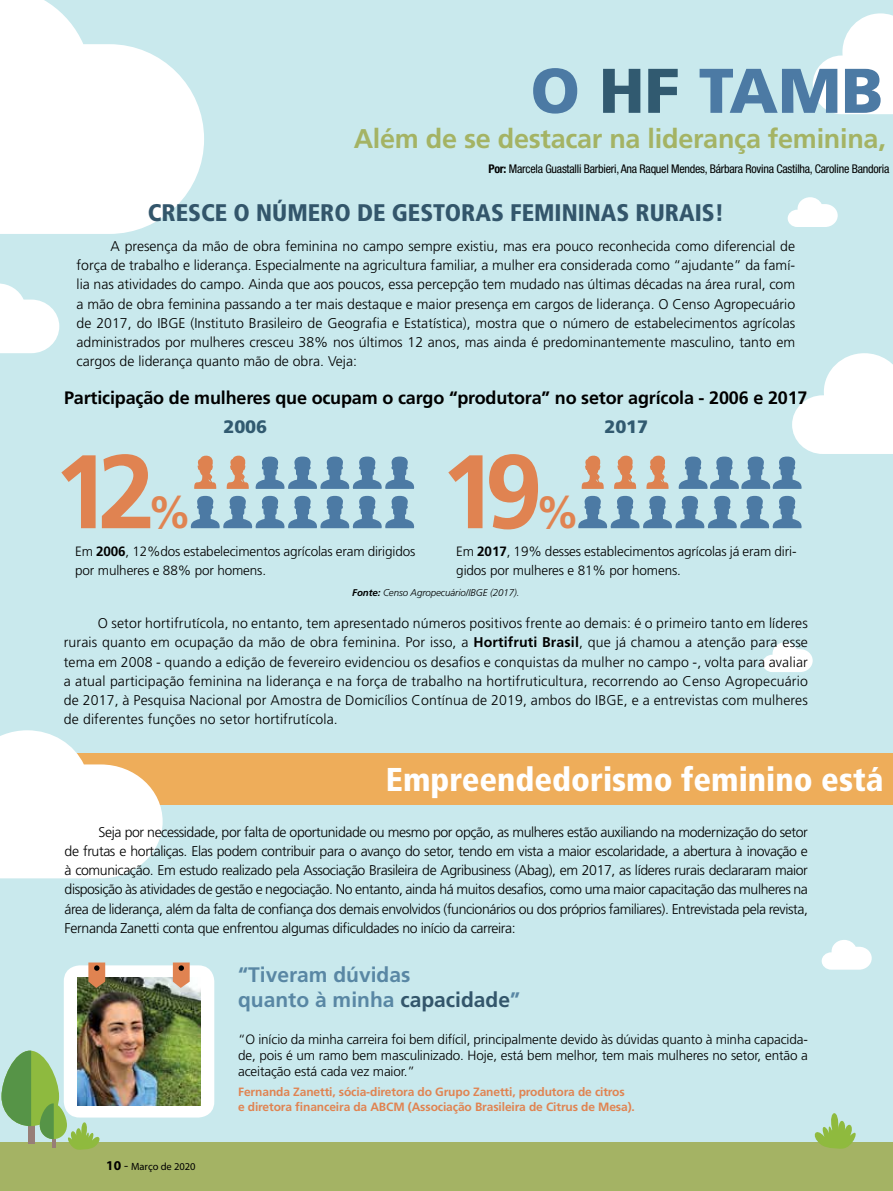
<style>
.page{position:relative;width:893px;height:1191px;background:#c9e9ed}
.page>*{position:absolute;margin:0;border:0;box-sizing:border-box;transform-origin:0 0}
.t1{font:700 104.4px "Frutiger";color:#e08351}
.t2{font:900 63px "Frutiger";color:#4c7aa4}
.t3{font:700 45px "Frutiger";color:#e08351}
.t4{font:900 condensed 33px "Frutiger";color:#fff}
.t5{font:700 27px "Frutiger";letter-spacing:-.01em;color:#a4b364}
.t6{font:900 condensed 24px "Frutiger";color:#33566b}
.t7{font:700 21px/25.2px "Frutiger";color:#5987a4}
.t8{font:700 18px "Frutiger";letter-spacing:-.01em;color:#000}
.t9{font:900 18px "Frutiger";letter-spacing:-.01em;color:#315a70}
.t10{font:300 14.1px/19.2px "Frutiger";color:#000;text-align:justify}
.t11{font:300 13.5px/19.2px "Frutiger";letter-spacing:-.01em;color:#000}
.t12{font:700 12px/14.4px "Frutiger";letter-spacing:-.01em;color:#e08351}
.t13{font:condensed 12px "Helvetica Neue";letter-spacing:-.02em;color:#000}
.t14{font:10.5px "Myriad";color:#000}
.t15{font:italic 300 9.75px "Frutiger";letter-spacing:-.01em;color:#000}
.s1{color:#315a70}
.s2{font-weight:700}
.s3{font-weight:700;font-size:13.5px}
.s4{font-size:13.5px}
.s5{color:#33566b}
</style>
<div class="page">
<svg style="left:813px;top:13px;width:80px;height:101px"></svg>
<svg style="left:0;top:0;width:204px;height:234px;fill:#fff"></svg>
<svg style="left:788px;top:197px;width:50px;height:30px"></svg>
<svg style="left:0;top:283px;width:59px;height:70px"></svg>
<svg style="left:822px;top:940px;width:50px;height:29px"></svg>
<svg style="left:763px;top:642px;width:50px;height:30px"></svg>
<div style="left:0;top:753px;width:893px;height:51px;background:#eead5a"></div>
<svg style="left:0;top:730px;width:163px;height:148px"></svg>
<div style="left:64px;top:965px;width:150px;height:152px;background:#fff;border-radius:16px"></div>
<img style="left:77px;top:977px;width:124px;height:128px">
<svg style="left:88px;top:962px;width:17px;height:26px"></svg>
<svg style="left:173px;top:962px;width:17px;height:26px"></svg>
<div style="left:0;top:1142px;width:893px;height:49px;background:#a4b364"></div>
<svg style="left:194px;top:455px;width:22px;height:34px"></svg>
<svg style="left:226px;top:455px;width:23px;height:34px"></svg>
<svg style="left:255px;top:456px;width:160px;height:33px"></svg>
<svg style="left:190px;top:496px;width:225px;height:32px"></svg>
<svg style="left:581px;top:455px;width:23px;height:34px"></svg>
<svg style="left:614px;top:455px;width:22px;height:34px"></svg>
<svg style="left:678px;top:353px;width:215px;height:136px"></svg>
<svg style="left:578px;top:496px;width:224px;height:32px"></svg>
<svg style="left:646px;top:455px;width:23px;height:34px"></svg>
<svg style="left:814px;top:1113px;width:42px;height:36px"></svg>
<svg style="left:2px;top:1050px;width:101px;height:100px"></svg>
<h2 class="t2" style="left:531px;top:53px;width:354px">O <span class="s1">HF</span> TAMB</h2>
<h3 class="t5" style="left:354px;top:123px;width:534px">Além de se destacar na liderança feminina,</h3>
<p class="t13" style="left:489px;top:162px;width:402px"><span class="s2">Por:</span> Marcela Guastalli Barbieri, Ana Raquel Mendes, Bárbara Rovina Castilha, Caroline Bandoria</p>
<h3 class="t6" style="left:148px;top:198px;width:578px">CRESCE O NÚMERO DE GESTORAS FEMININAS RURAIS!</h3>
<p class="t10" style="left:77px;top:236px;width:720px;text-indent:34px">A presença da mão de obra feminina no campo sempre existiu, mas era pouco reconhecida como diferencial de força de trabalho e liderança. Especialmente na agricultura familiar, a mulher era considerada como “ajudante” da famí&shy;lia nas atividades do campo. Ainda que aos poucos, essa percepção tem mudado nas últimas décadas na área rural, com a mão de obra feminina passando a ter mais destaque e maior presença em cargos de liderança. O Censo Agropecuário de 2017, do IBGE (Instituto Brasileiro de Geografia e Estatística), mostra que o número de estabelecimentos agrícolas administrados por mulheres cresceu 38% nos últimos 12 anos, mas ainda é predominantemente masculino, tanto em cargos de liderança quanto mão de obra. Veja:</p>
<p class="t8" style="left:64px;top:387px;width:745px">Participação de mulheres que ocupam o cargo “produtora” no setor agrícola - 2006 e 2017</p>
<h1 class="t1" style="left:53px;top:430px;width:104px">12</h1>
<h3 class="t3" style="left:147px;top:486px;width:46px">%</h3>
<p class="t9" style="left:224px;top:416px;width:45px">2006</p>
<p class="t9" style="left:605px;top:416px;width:45px">2017</p>
<h1 class="t1" style="left:440px;top:430px;width:104px">19</h1>
<h3 class="t3" style="left:535px;top:486px;width:46px">%</h3>
<p class="t11" style="left:75px;top:541px;width:342px">Em <span class="s2">2006</span>, 12%dos estabelecimentos agrícolas eram dirigidos por mulheres e 88% por homens.</p>
<p class="t11" style="left:456px;top:541px;width:342px">Em <span class="s2">2017</span>, 19% desses establecimentos agrícolas já eram diri&shy;gidos por mulheres e 81% por homens.</p>
<p class="t15" style="left:352px;top:587px;width:169px"><span class="s2">Fonte:</span> Censo Agropecuário/IBGE (2017).</p>
<p class="t10" style="left:64px;top:614px;width:746px;text-indent:34px">O setor hortifrutícola, no entanto, tem apresentado números positivos frente ao demais: é o primeiro tanto em líderes rurais quanto em ocupação da mão de obra feminina. Por isso, a <span class="s2">Hortifruti Brasil</span>, que já chamou a atenção para esse tema em 2008 - quando a edição de fevereiro evidenciou os desafios e conquistas da mulher no campo -, volta para avaliar a atual participação feminina na liderança e na força de trabalho na hortifruticultura, recorrendo ao Censo Agropecuário de 2017, à Pesquisa Nacional por Amostra de Domicílios Contínua de 2019, ambos do IBGE, e a entrevistas com mulheres de diferentes funções no setor hortifrutícola.</p>
<h3 class="t4" style="left:386px;top:760px;width:499px">Empreendedorismo feminino está</h3>
<p class="t10" style="left:65px;top:822px;width:745px;text-indent:34px">Seja por necessidade, por falta de oportunidade ou mesmo por opção, as mulheres estão auxiliando na modernização do setor de frutas e hortaliças. Elas podem contribuir para o avanço do setor, tendo em vista a maior escolaridade, a abertura à inovação e à comunicação. Em estudo realizado pela Associação Brasileira de Agribusiness (Abag), em 2017, as líderes rurais declararam maior disposição às atividades de gestão e negociação. No entanto, ainda há muitos desafios, como uma maior capacitação das mulheres na área de liderança, além da falta de confiança dos demais envolvidos (funcionários ou dos próprios familiares). Entrevistada pela revista, Fernanda Zanetti conta que enfrentou algumas dificuldades no início da carreira:</p>
<p class="t14" style="left:106px;top:1161px;width:91px"><span class="s3">10</span> <span class="s4">-</span> Março de 2020</p>
<h3 class="t7" style="left:238px;top:961px;width:283px">“Tiveram dúvidas<br>quanto à minha <span class="s5">capacidade</span>”</h3>
<p class="t11" style="left:238px;top:1031px;width:571px;line-height:16.2px;text-align:justify">“O início da minha carreira foi bem difícil, principalmente devido às dúvidas quanto à minha capacida&shy;de, pois é um ramo bem masculinizado. Hoje, está bem melhor, tem mais mulheres no setor, então a aceitação está cada vez maior.”</p>
<p class="t12" style="left:238px;top:1084px;width:398px">Fernanda Zanetti, sócia-diretora do Grupo Zanetti, produtora de citros<br>e diretora financeira da ABCM (Associação Brasileira de Citrus de Mesa).</p>
</div>
